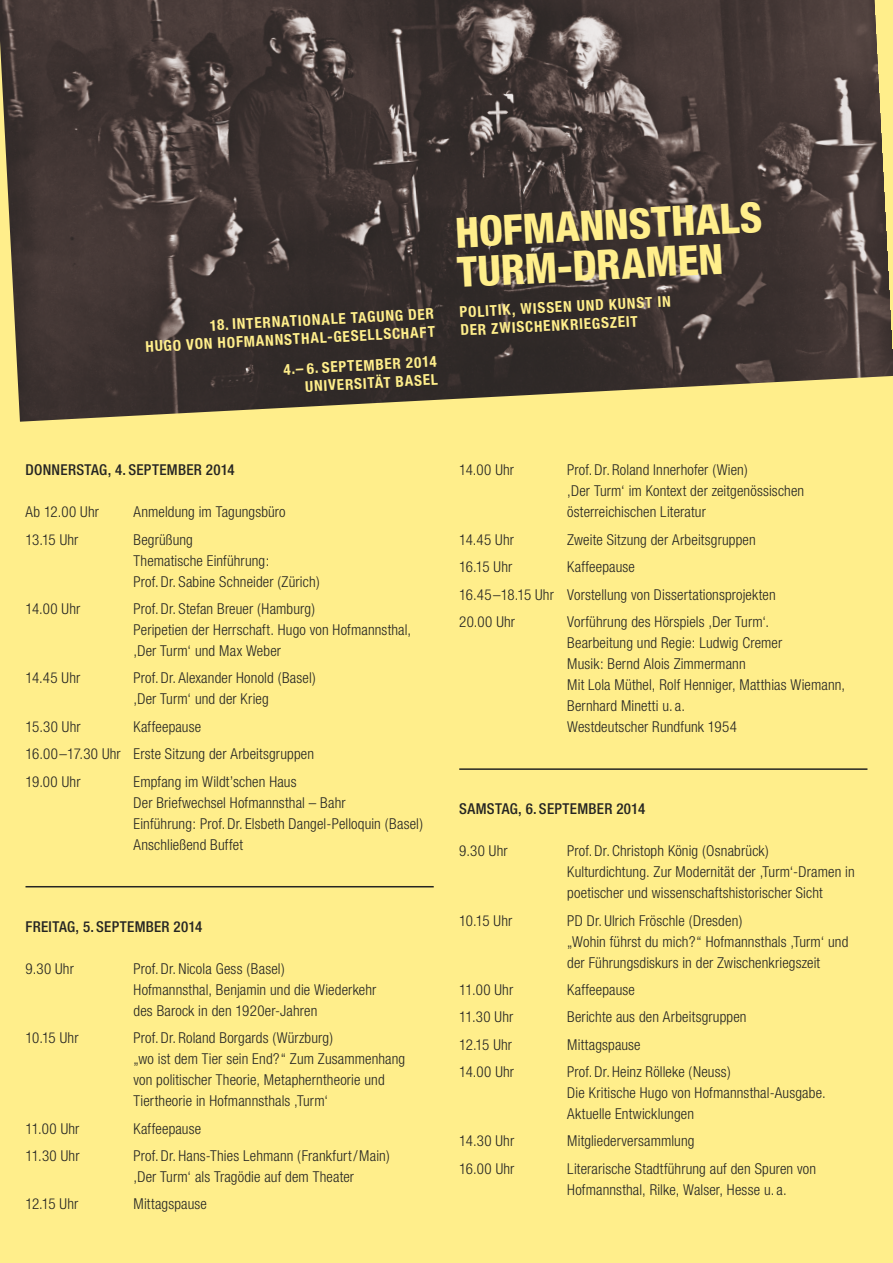
<style>
.page{position:relative;width:893px;height:1263px;background:#ffee8b}
.page>*{position:absolute;margin:0;border:0;box-sizing:border-box;transform-origin:0 0}
.t1{font:800 condensed 41.85px/39.8px "Helvetica Neue";color:#ffee8b}
.t2{font:300 condensed 15px/21px "Helvetica Neue";letter-spacing:.01em;color:#252523}
.t3{font:700 condensed 15px/18px "Helvetica Neue";color:#ffee8b;text-align:right}
.t4{font:500 condensed 15px "Helvetica Neue";letter-spacing:.02em;color:#252523}
</style>
<div class="page">
<img style="left:0;top:0;width:893px;height:422px">
<hr style="left:26px;top:886px;width:408px;height:1px;background:#252523">
<hr style="left:459px;top:768px;width:408px;height:2px;background:#252523">
<p class="t3" style="left:144px;top:319px;width:291px;rotate:-3deg">18. I nternationale Tagung der<br>Hugo von Hofmannsthal-Gesellschaft</p>
<p class="t3" style="left:283px;top:360px;width:155px;rotate:-3deg">4.– 6. S eptember 2014<br>Universität Basel</p>
<h1 class="t1" style="left:454px;top:212px;width:309px;rotate:-3deg">Hofmannsthals<br>Turm-Dramen</h1>
<p class="t3" style="left:459px;top:303px;width:213px;text-align:left;rotate:-3deg">Politik, Wissen und Kunst in der Zw ischenkriegszeit</p>
<p class="t4" style="left:26px;top:461px;width:211px">DONNERSTAG, 4. SEPTEMBER 2014</p>
<p class="t2" style="left:25px;top:501px;width:75px">Ab 12.00 Uhr</p>
<p class="t2" style="left:133px;top:501px;width:154px">Anmeldung im Tagungsbüro</p>
<p class="t2" style="left:25px;top:529px;width:54px">13.15 Uhr</p>
<p class="t2" style="left:133px;top:529px;width:188px">Begrüßung<br>Thematische Einführung:<br>Prof. Dr. Sabine Schneider (Zürich)</p>
<p class="t2" style="left:25px;top:598px;width:56px">14.00 Uhr</p>
<p class="t2" style="left:133px;top:598px;width:279px">Prof. Dr. Stefan Breuer (Hamburg)<br>Peripetien der Herrschaft. Hugo von Hofmannsthal, ‚Der Turm‘ und Max Weber</p>
<p class="t2" style="left:25px;top:667px;width:56px">14.45 Uhr</p>
<p class="t2" style="left:133px;top:667px;width:184px">Prof. Dr. Alexander Honold (Basel) ‚Der Turm‘ und der Krieg</p>
<p class="t2" style="left:25px;top:716px;width:57px">15.30 Uhr</p>
<p class="t2" style="left:25px;top:713px;width:290px;line-height:27.3px;text-indent:108px">Kaffeepause<br>16.00–17.30 Uhr Erste Sitzung der Arbeitsgruppen<br>19.00 Uhr</p>
<p class="t2" style="left:133px;top:771px;width:291px">Empfang im Wildt’schen Haus<br>Der Briefwechsel Hofmannsthal – Bahr<br>Einführung: Prof. Dr. Elsbeth Dangel-Pelloquin (Basel)<br>Anschließend Buffet</p>
<p class="t4" style="left:26px;top:917px;width:179px">FREITAG, 5. SEPTEMBER 2014</p>
<p class="t2" style="left:25px;top:958px;width:50px">9.30 Uhr</p>
<p class="t2" style="left:133px;top:958px;width:244px">Prof. Dr. Nicola Gess (Basel)<br>Hofmannsthal, Benjamin und die Wiederkehr des Barock in den 1920er-Jahren</p>
<p class="t2" style="left:25px;top:1027px;width:55px">10.15 Uhr</p>
<p class="t2" style="left:133px;top:1027px;width:273px">Prof. Dr. Roland Borgards (Würzburg)<br>„wo ist dem Tier sein End?“ Zum Zusammenhang von politischer Theorie, Metapherntheorie und Tiertheorie in Hofmannsthals ‚Turm‘</p>
<p class="t2" style="left:25px;top:1117px;width:55px">11.00 Uhr</p>
<p class="t2" style="left:133px;top:1117px;width:69px">Kaffeepause</p>
<p class="t2" style="left:25px;top:1145px;width:56px">11.30 Uhr</p>
<p class="t2" style="left:133px;top:1145px;width:258px">Prof. Dr. Hans-Thies Lehmann (Frankfurt/Main) ‚Der Turm‘ als Tragödie auf dem Theater</p>
<p class="t2" style="left:25px;top:1193px;width:54px">12.15 Uhr</p>
<p class="t2" style="left:133px;top:1193px;width:75px">Mittagspause</p>
<p class="t2" style="left:459px;top:459px;width:56px">14.00 Uhr</p>
<p class="t2" style="left:567px;top:459px;width:238px">Prof. Dr. Roland Innerhofer (Wien)<br>‚Der Turm‘ im Kontext der zeitgenössischen österreichischen Literatur</p>
<p class="t2" style="left:459px;top:529px;width:56px">14.45 Uhr</p>
<p class="t2" style="left:567px;top:529px;width:190px">Zweite Sitzung der Arbeitsgruppen</p>
<p class="t2" style="left:459px;top:556px;width:55px">16.15 Uhr</p>
<p class="t2" style="left:459px;top:553px;width:318px;line-height:27.5px;text-indent:108px">Kaffeepause<br>16.45–18.15 Uhr Vorstellung von Dissertationsprojekten<br>20.00 Uhr</p>
<p class="t2" style="left:567px;top:611px;width:279px">Vorführung des Hörspiels ‚Der Turm‘.<br>Bearbeitung und Regie: Ludwig Cremer<br>Musik: Bernd Alois Zimmermann<br>Mit Lola Müthel, Rolf Henniger, Matthias Wiemann, Bernhard Minetti u. a.<br>Westdeutscher Rundfunk 1954</p>
<p class="t4" style="left:459px;top:800px;width:187px">SAMSTAG, 6. SEPTEMBER 2014</p>
<p class="t2" style="left:459px;top:840px;width:50px">9.30 Uhr</p>
<p class="t2" style="left:567px;top:840px;width:289px">Prof. Dr. Christoph König (Osnabrück)<br>Kulturdichtung. Zur Modernität der ‚Turm‘-Dramen in poetischer und wissenschaftshistorischer Sicht</p>
<p class="t2" style="left:459px;top:910px;width:55px">10.15 Uhr</p>
<p class="t2" style="left:567px;top:910px;width:283px">PD Dr. Ulrich Fröschle (Dresden)<br>„Wohin führst du mich?“ Hofmannsthals ‚Turm‘ und der Führungsdiskurs in der Zwischenkriegszeit</p>
<p class="t2" style="left:459px;top:979px;width:55px">11.00 Uhr</p>
<p class="t2" style="left:567px;top:979px;width:69px">Kaffeepause</p>
<p class="t2" style="left:459px;top:1006px;width:56px">11.30 Uhr</p>
<p class="t2" style="left:567px;top:1006px;width:181px">Berichte aus den Arbeitsgruppen</p>
<p class="t2" style="left:459px;top:1034px;width:54px">12.15 Uhr</p>
<p class="t2" style="left:567px;top:1034px;width:75px">Mittagspause</p>
<p class="t2" style="left:459px;top:1061px;width:56px">14.00 Uhr</p>
<p class="t2" style="left:567px;top:1061px;width:260px">Prof. Dr. Heinz Rölleke (Neuss)<br>Die Kritische Hugo von Hofmannsthal-Ausgabe.<br>Aktuelle Entwicklungen</p>
<p class="t2" style="left:459px;top:1130px;width:56px">14.30 Uhr</p>
<p class="t2" style="left:567px;top:1130px;width:129px">Mitgliederversammlung</p>
<p class="t2" style="left:459px;top:1158px;width:57px">16.00 Uhr</p>
<p class="t2" style="left:567px;top:1158px;width:250px">Literarische Stadtführung auf den Spuren von<br>Hofmannsthal, Rilke, Walser, Hesse u. a.</p>
</div>
